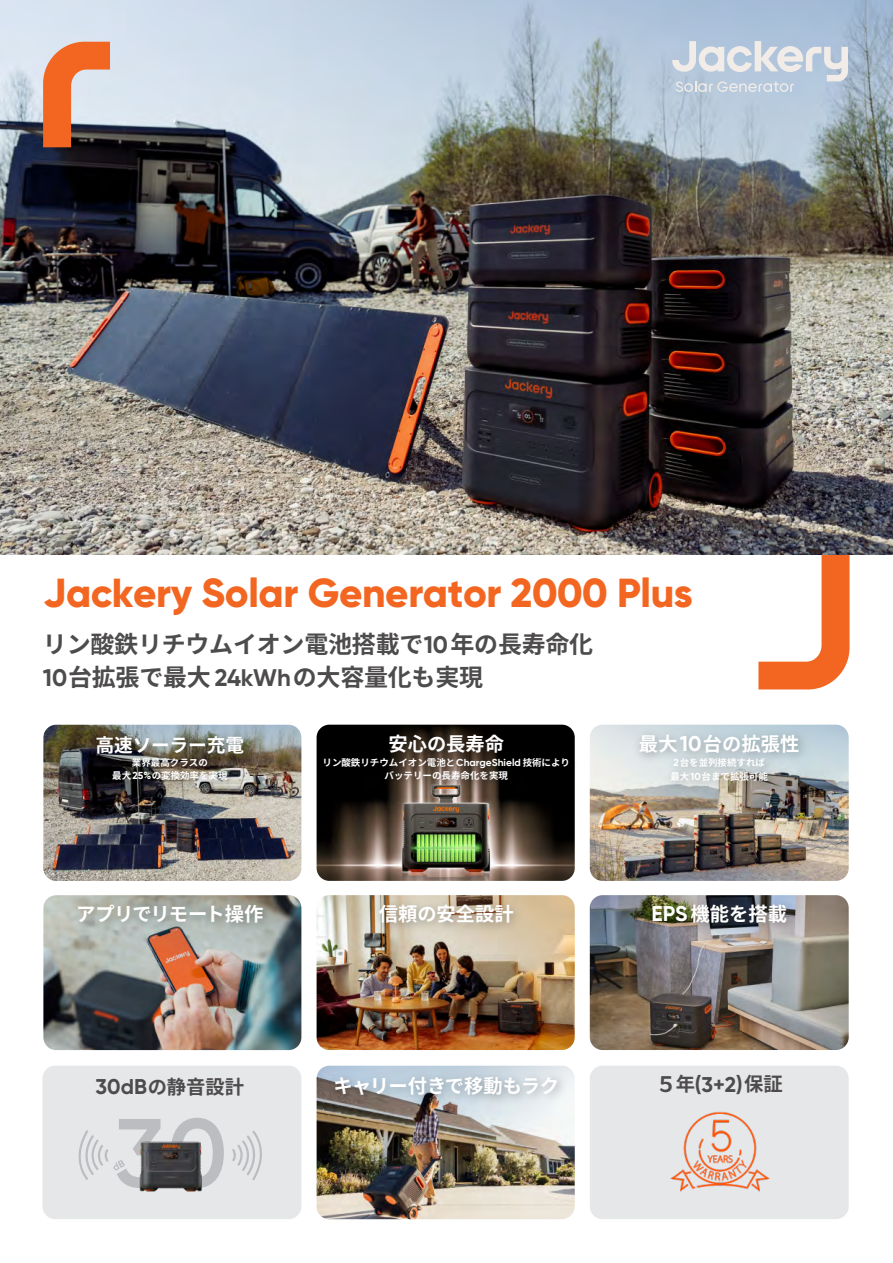
<style>
.page{position:relative;width:893px;height:1263px;background:#fff}
.page>*{position:absolute;margin:0;border:0;box-sizing:border-box;transform-origin:0 0}
.t1{font:800 40.5px "Gilroy";letter-spacing:-.01em;color:#f36621}
.t2{font:700 24px/33px "Noto Sans JP";letter-spacing:-.01em;color:#4d4b4c}
.t3{font:700 21.3px "Gilroy";color:#4d4b4c}
.t4{font:700 19.35px "Noto Sans JP";color:#fff}
.t5{font:700 19.35px "Noto Sans JP";letter-spacing:-.02em;color:#fff}
.t6{font:700 19.35px "Noto Sans JP";letter-spacing:-.04em;color:#fff}
.t7{font:700 19.35px "Noto Sans JP";color:#4d4b4c}
.t8{font:700 18.75px "Noto Sans JP";color:#fff}
.t9{font:700 9.45px/13.5px "Noto Sans JP";color:#fff;text-align:center}
.s1{font-family:"Gilroy"}
.s2{font-family:"Gilroy";font-size:10.2px}
.s3{font-family:"Gilroy";font-size:21.3px}
.s4{font-family:"Noto Sans JP"}
.s5{font-family:"Noto Sans JP";font-size:19.35px}
</style>
<div class="page">
<div style="left:590px;top:1066px;width:259px;height:153px;background:#e6e7e9;border-radius:13px"></div>
<div style="left:42px;top:1066px;width:259px;height:153px;background:#e6e7e9;border-radius:13px"></div>
<svg style="left:174px;top:1118px;width:50px;height:58px"></svg>
<svg style="left:232px;top:1130px;width:30px;height:50px"></svg>
<svg style="left:78px;top:1119px;width:83px;height:63px"></svg>
<img style="left:123px;top:1134px;width:95px;height:58px">
<img style="left:0;top:0;width:893px;height:555px">
<img style="left:43px;top:725px;width:258px;height:156px">
<img style="left:317px;top:725px;width:258px;height:156px">
<img style="left:590px;top:725px;width:259px;height:156px">
<img style="left:43px;top:895px;width:258px;height:155px">
<img style="left:317px;top:895px;width:258px;height:155px">
<img style="left:590px;top:895px;width:259px;height:155px">
<img style="left:317px;top:1067px;width:258px;height:152px">
<img style="left:670px;top:1111px;width:100px;height:81px">
<svg style="left:758px;top:555px;width:91px;height:134px"></svg>
<svg style="left:43px;top:42px;width:67px;height:105px;background:#d18b6b"></svg>
<svg style="left:672px;top:41px;width:176px;height:51px;background:#c6d2df"></svg>
<img style="left:628px;top:724px;width:186px;height:62px">
<img style="left:66px;top:895px;width:213px;height:61px">
<img style="left:368px;top:895px;width:161px;height:61px">
<img style="left:640px;top:895px;width:162px;height:61px">
<img style="left:323px;top:1065px;width:251px;height:63px">
<img style="left:85px;top:725px;width:174px;height:61px">
<img style="left:102px;top:746px;width:141px;height:58px">
<img style="left:378px;top:724px;width:141px;height:22px">
<img style="left:316px;top:746px;width:259px;height:58px">
<img style="left:660px;top:747px;width:123px;height:57px">
<h1 class="t1" style="left:43px;top:567px;width:651px">Jackery Solar Generator 2000 Plus</h1>
<h2 class="t2" style="left:43px;top:628px;width:552px">リン酸鉄リチウムイオン電池搭載で<span class="s1">10</span>年の長寿命化<br><span class="s1">10</span>台拡張で最大 <span class="s1">24kWh</span>の大容量化も実現</h2>
<h3 class="t8" style="left:95px;top:734px;width:150px">高速ソーラー充電</h3>
<p class="t9" style="left:112px;top:756px;width:117px">業界最高クラスの<br>最大<span class="s2">25%</span>の変換効率を実現</p>
<h3 class="t4" style="left:639px;top:733px;width:162px">最大<span class="s3">10</span>台の拡張性</h3>
<h3 class="t4" style="left:389px;top:733px;width:117px">安心の長寿命</h3>
<p class="t9" style="left:322px;top:757px;width:249px;line-height:12.8px">リン酸鉄リチウムイオン電池と<span class="s2">ChargeShield</span> 技術によりバッテリーの長寿命化を実現</p>
<p class="t9" style="left:670px;top:757px;width:99px"><span class="s2">2</span>台を並列接続すれば最大<span class="s2">10</span>台まで拡張可能</p>
<h3 class="t6" style="left:76px;top:903px;width:189px">アプリでリモート操作</h3>
<h3 class="t4" style="left:379px;top:903px;width:137px">信頼の安全設計</h3>
<h3 class="t4" style="left:651px;top:903px;width:137px"><span class="s3">EPS</span>機能を搭載</h3>
<h3 class="t7" style="left:96px;top:1076px;width:150px"><span class="s3">30dB</span>の静音設計</h3>
<h3 class="t5" style="left:333px;top:1075px;width:227px">キャリー付きで移動もラク</h3>
<h3 class="t3" style="left:656px;top:1071px;width:129px"><span class="s4">５</span><span class="s5">年</span>(3+2)<span class="s5">保証</span></h3>
</div>
